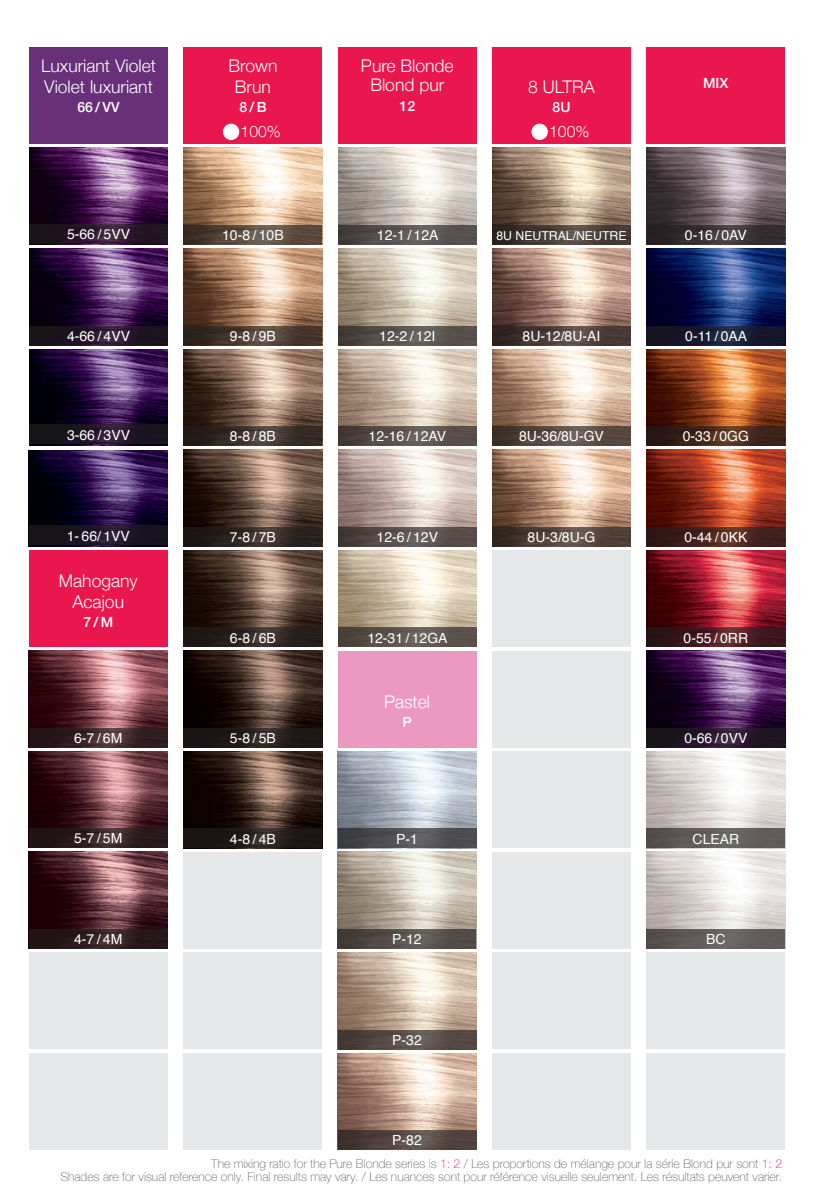
<style>
.page{position:relative;width:819px;height:1199px;background:#fff}
.page>*{position:absolute;margin:0;border:0;box-sizing:border-box;transform-origin:0 0}
.t1{font:300 17.5px/21px "Helvetica Neue";color:#fff;text-align:center}
.t2{font:300 15.75px "Helvetica Neue";color:#fff}
.t3{font:14px "Helvetica";color:#fff}
.t4{font:500 14px "Helvetica Neue";color:#fff}
.t5{font:100 12.25px "Helvetica Neue";color:#636366}
.t6{font:12.25px "Helvetica";color:#fff}
.s1{color:#e9174d}
</style>
<div class="page">
<img style="left:29px;top:751px;width:139px;height:77px">
<svg style="left:29px;top:828px;width:139px;height:20px;background:#2e1e21"></svg>
<div style="left:29px;top:47px;width:139px;height:97px;background:#673078"></div>
<div style="left:29px;top:1053px;width:139px;height:97px;background:#e6e7e9"></div>
<div style="left:29px;top:952px;width:139px;height:97px;background:#e6e7e9"></div>
<img style="left:29px;top:852px;width:139px;height:77px">
<svg style="left:29px;top:929px;width:139px;height:20px;background:#2b1c1f"></svg>
<img style="left:29px;top:650px;width:139px;height:78px">
<svg style="left:29px;top:728px;width:139px;height:19px;background:#372326"></svg>
<img style="left:184px;top:450px;width:138px;height:77px">
<img style="left:184px;top:651px;width:138px;height:77px">
<svg style="left:184px;top:527px;width:138px;height:19px;background:#2f2522"></svg>
<svg style="left:184px;top:728px;width:138px;height:20px;background:#231c1a"></svg>
<div style="left:184px;top:47px;width:138px;height:97px;background:#e9174d"></div>
<div style="left:492px;top:47px;width:139px;height:97px;background:#e9174d"></div>
<img style="left:184px;top:550px;width:138px;height:78px">
<svg style="left:184px;top:628px;width:138px;height:19px;background:#2c221f"></svg>
<img style="left:184px;top:751px;width:138px;height:78px">
<svg style="left:184px;top:829px;width:138px;height:19px;background:#231b1a"></svg>
<img style="left:184px;top:349px;width:138px;height:77px">
<svg style="left:184px;top:426px;width:138px;height:20px;background:#392e2a"></svg>
<img style="left:184px;top:248px;width:138px;height:78px">
<svg style="left:184px;top:326px;width:138px;height:19px;background:#483830"></svg>
<img style="left:184px;top:148px;width:138px;height:77px">
<svg style="left:184px;top:225px;width:138px;height:20px;background:#58493e"></svg>
<div style="left:184px;top:852px;width:138px;height:97px;background:#e6e7e9"></div>
<div style="left:184px;top:1053px;width:138px;height:97px;background:#e6e7e9"></div>
<div style="left:184px;top:952px;width:138px;height:97px;background:#e6e7e9"></div>
<img style="left:646px;top:148px;width:139px;height:77px">
<img style="left:646px;top:349px;width:139px;height:77px">
<img style="left:646px;top:550px;width:139px;height:78px">
<img style="left:646px;top:248px;width:139px;height:78px">
<img style="left:646px;top:450px;width:139px;height:77px">
<img style="left:646px;top:651px;width:139px;height:77px">
<img style="left:646px;top:751px;width:139px;height:78px">
<svg style="left:646px;top:225px;width:139px;height:20px;background:#363032"></svg>
<svg style="left:646px;top:426px;width:139px;height:20px;background:#41261b"></svg>
<svg style="left:646px;top:628px;width:139px;height:19px;background:#421c20"></svg>
<svg style="left:646px;top:326px;width:139px;height:19px;background:#191b2f"></svg>
<svg style="left:646px;top:527px;width:139px;height:19px;background:#46231c"></svg>
<svg style="left:646px;top:728px;width:139px;height:20px;background:#251827"></svg>
<div style="left:646px;top:829px;width:139px;height:19px;background:linear-gradient(to right,#585353,#696564)"></div>
<div style="left:646px;top:47px;width:139px;height:97px;background:#e9174d"></div>
<div style="left:646px;top:1053px;width:139px;height:97px;background:#e6e7e9"></div>
<div style="left:646px;top:952px;width:139px;height:97px;background:#e6e7e9"></div>
<img style="left:338px;top:148px;width:139px;height:77px">
<img style="left:492px;top:148px;width:139px;height:77px">
<img style="left:338px;top:349px;width:139px;height:77px">
<img style="left:492px;top:349px;width:139px;height:77px">
<img style="left:338px;top:550px;width:139px;height:78px">
<img style="left:338px;top:248px;width:139px;height:78px">
<img style="left:492px;top:248px;width:139px;height:78px">
<img style="left:338px;top:450px;width:139px;height:77px">
<img style="left:492px;top:450px;width:139px;height:77px">
<svg style="left:338px;top:225px;width:139px;height:20px;background:#56514f"></svg>
<svg style="left:492px;top:225px;width:139px;height:20px;background:#463b35"></svg>
<svg style="left:338px;top:426px;width:139px;height:20px;background:#584e49"></svg>
<svg style="left:492px;top:426px;width:139px;height:20px;background:#564841"></svg>
<svg style="left:338px;top:628px;width:139px;height:19px;background:#5a524a"></svg>
<svg style="left:338px;top:326px;width:139px;height:19px;background:#57504a"></svg>
<svg style="left:492px;top:326px;width:139px;height:19px;background:#493b38"></svg>
<svg style="left:338px;top:527px;width:139px;height:19px;background:#564d4b"></svg>
<svg style="left:492px;top:527px;width:139px;height:19px;background:#504139"></svg>
<div style="left:338px;top:47px;width:139px;height:97px;background:#e9174d"></div>
<img style="left:338px;top:751px;width:138px;height:78px">
<img style="left:338px;top:952px;width:138px;height:78px">
<img style="left:338px;top:852px;width:138px;height:77px">
<img style="left:338px;top:1053px;width:138px;height:77px">
<svg style="left:338px;top:829px;width:138px;height:19px;background:#4e4e52"></svg>
<svg style="left:338px;top:1030px;width:138px;height:19px;background:#554b45"></svg>
<svg style="left:338px;top:929px;width:138px;height:19px;background:#534d48"></svg>
<svg style="left:338px;top:1130px;width:138px;height:20px;background:#534540"></svg>
<div style="left:338px;top:651px;width:138px;height:97px;background:#ec99c2"></div>
<div style="left:29px;top:550px;width:139px;height:97px;background:#e9174d"></div>
<img style="left:29px;top:248px;width:139px;height:78px">
<svg style="left:29px;top:326px;width:139px;height:19px;background:#221726"></svg>
<img style="left:29px;top:148px;width:139px;height:97px">
<svg style="left:29px;top:224px;width:139px;height:20px;background:#271828"></svg>
<img style="left:29px;top:349px;width:139px;height:97px">
<svg style="left:29px;top:425px;width:139px;height:19px;background:#1e1624"></svg>
<img style="left:29px;top:450px;width:139px;height:97px">
<svg style="left:29px;top:526px;width:139px;height:19px;background:#1c1522"></svg>
<div style="left:492px;top:751px;width:139px;height:97px;background:#e6e7e9"></div>
<div style="left:492px;top:550px;width:139px;height:97px;background:#e6e7e9"></div>
<div style="left:492px;top:952px;width:139px;height:97px;background:#e6e7e9"></div>
<div style="left:492px;top:852px;width:139px;height:97px;background:#e6e7e9"></div>
<div style="left:492px;top:651px;width:139px;height:97px;background:#e6e7e9"></div>
<div style="left:492px;top:1053px;width:139px;height:97px;background:#e6e7e9"></div>
<div style="left:646px;top:929px;width:139px;height:19px;background:linear-gradient(to right,#585353,#696564)"></div>
<div style="left:223px;top:124px;width:16px;height:15px;background:#fff;border-radius:50%"></div>
<div style="left:223px;top:124px;width:16px;height:16px;border:1px solid #fff;border-radius:50%"></div>
<div style="left:532px;top:124px;width:15px;height:15px;background:#fff;border-radius:50%"></div>
<div style="left:532px;top:124px;width:15px;height:16px;border:1px solid #fff;border-radius:50%"></div>
<p class="t1" style="left:41px;top:54px;width:116px;text-align:left">Luxuriant Violet<br>Violet luxuriant</p>
<p class="t4" style="left:77px;top:96px;width:44px">66/VV</p>
<p class="t1" style="left:228px;top:54px;width:50px">Brown<br>Brun</p>
<p class="t4" style="left:239px;top:96px;width:29px">8/B</p>
<p class="t1" style="left:361px;top:55px;width:94px;line-height:19.2px">Pure Blonde<br>Blond pur</p>
<p class="t4" style="left:399px;top:94px;width:17px">12</p>
<p class="t1" style="left:528px;top:75px;width:68px">8 ULTRA</p>
<p class="t4" style="left:552px;top:96px;width:19px">8U</p>
<p class="t4" style="left:703px;top:72px;width:27px">MIX</p>
<p class="t2" style="left:241px;top:119px;width:42px">100%</p>
<p class="t2" style="left:549px;top:119px;width:42px">100%</p>
<p class="t3" style="left:67px;top:224px;width:65px">5-66 / 5VV</p>
<p class="t3" style="left:222px;top:225px;width:63px">10-8 / 10B</p>
<p class="t3" style="left:377px;top:225px;width:63px">12-1 / 12A</p>
<p class="t6" style="left:496px;top:226px;width:131px">8U NEUTRAL/NEUTRE</p>
<p class="t3" style="left:685px;top:225px;width:64px">0-16 / 0AV</p>
<p class="t3" style="left:67px;top:325px;width:65px">4-66 / 4VV</p>
<p class="t3" style="left:230px;top:325px;width:47px">9-8 / 9B</p>
<p class="t3" style="left:379px;top:325px;width:58px">12-2 / 12I</p>
<p class="t3" style="left:522px;top:325px;width:79px">8U-12/8U-AI</p>
<p class="t3" style="left:685px;top:325px;width:64px">0-11 / 0AA</p>
<p class="t3" style="left:67px;top:424px;width:65px">3-66 / 3VV</p>
<p class="t3" style="left:230px;top:426px;width:47px">8-8 / 8B</p>
<p class="t3" style="left:368px;top:426px;width:79px">12-16 / 12AV</p>
<p class="t3" style="left:519px;top:426px;width:86px">8U-36/8U-GV</p>
<p class="t3" style="left:683px;top:426px;width:68px">0-33 / 0GG</p>
<p class="t3" style="left:67px;top:525px;width:65px">1- 66/ 1VV</p>
<p class="t3" style="left:230px;top:526px;width:47px">7-8 / 7B</p>
<p class="t3" style="left:376px;top:526px;width:63px">12-6 / 12V</p>
<p class="t3" style="left:527px;top:526px;width:69px">8U-3/8U-G</p>
<p class="t3" style="left:684px;top:526px;width:65px">0-44 / 0KK</p>
<p class="t1" style="left:59px;top:569px;width:80px">Mahogany<br>Acajou</p>
<p class="t4" style="left:83px;top:611px;width:31px">7/M</p>
<p class="t3" style="left:230px;top:627px;width:47px">6-8 / 6B</p>
<p class="t3" style="left:367px;top:627px;width:82px">12-31 / 12GA</p>
<p class="t3" style="left:683px;top:627px;width:66px">0-55 / 0RR</p>
<p class="t1" style="left:384px;top:690px;width:48px">Pastel</p>
<p class="t4" style="left:402px;top:711px;width:11px">P</p>
<p class="t3" style="left:74px;top:727px;width:50px">6-7 / 6M</p>
<p class="t3" style="left:230px;top:727px;width:47px">5-8 / 5B</p>
<p class="t3" style="left:684px;top:727px;width:65px">0-66 / 0VV</p>
<p class="t3" style="left:74px;top:828px;width:50px">5-7 / 5M</p>
<p class="t3" style="left:230px;top:828px;width:47px">4-8 / 4B</p>
<p class="t3" style="left:396px;top:828px;width:23px">P-1</p>
<p class="t3" style="left:692px;top:828px;width:48px">CLEAR</p>
<p class="t3" style="left:74px;top:929px;width:50px">4-7 / 4M</p>
<p class="t3" style="left:392px;top:928px;width:31px">P-12</p>
<p class="t3" style="left:706px;top:928px;width:21px">BC</p>
<p class="t3" style="left:392px;top:1029px;width:31px">P-32</p>
<p class="t3" style="left:392px;top:1130px;width:31px">P-82</p>
<p class="t5" style="left:211px;top:1155px;width:572px">The mixing ratio for the Pure Blonde series is <span class="s1">1: 2</span> / Les proportions de mélange pour la série Blond pur sont <span class="s1">1: 2</span></p>
<p class="t5" style="left:60px;top:1167px;width:723px">Shades are for visual reference only. Final results may vary. / Les nuances sont pour référence visuelle seulement. Les résultats peuvent varier.</p>
</div>
